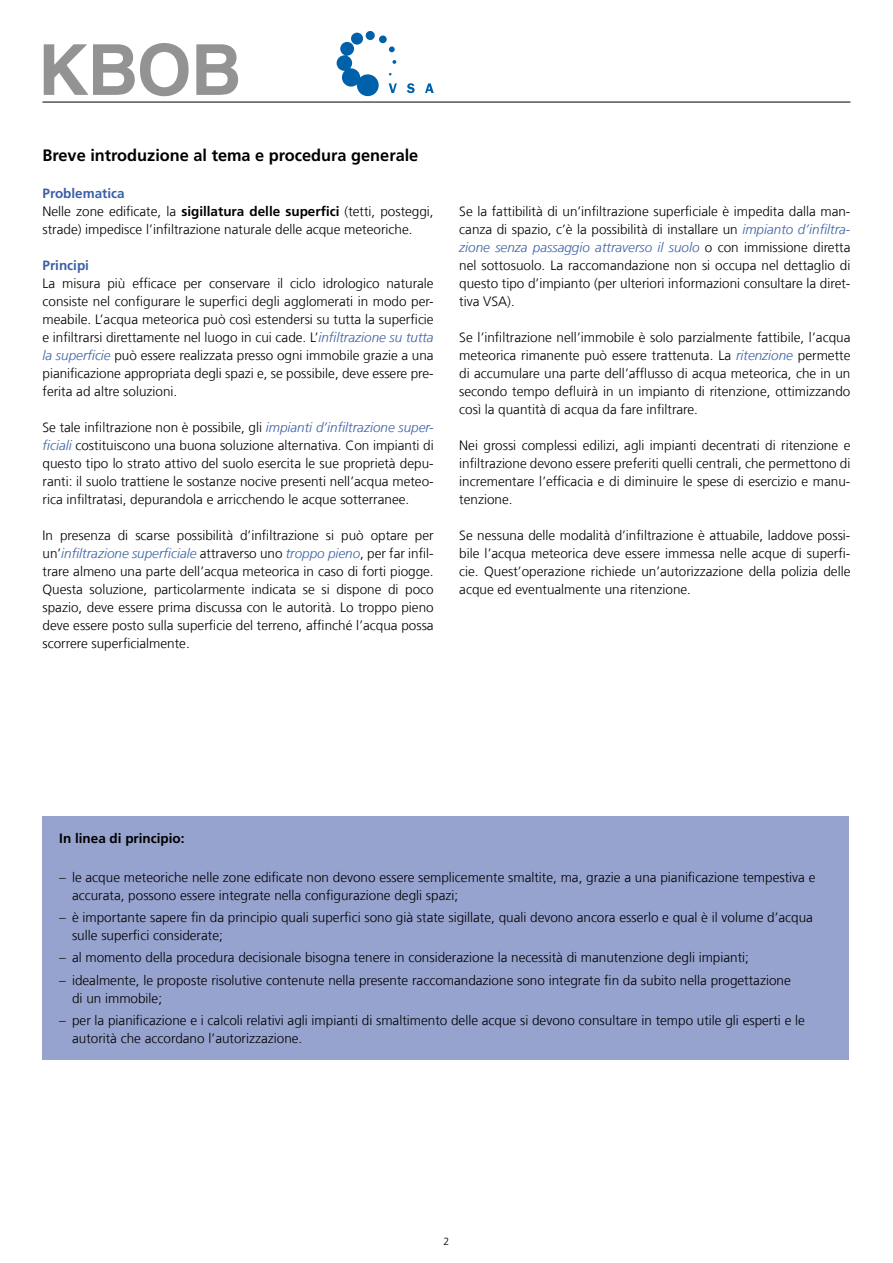
<style>
.page{position:relative;width:893px;height:1263px;background:#fff}
.page>*{position:absolute;margin:0;border:0;box-sizing:border-box;transform-origin:0 0}
.H1_Untertitel_1{font:700 16.5px "Frutiger LT Com";color:#000}
.Gru{font:300 13.5px/18px "Frutiger LT Com";color:#000;text-align:justify}
.H2_Blau{font:700 13.5px "Frutiger LT Com";color:#3c60a7}
.H2_Texttitel_Deutsch{font:700 13.5px "Frutiger LT Com";color:#000}
.t1{font:300 10.5px "Frutiger LT Com";color:#000}
.s1{font-weight:700}
.s2{font-style:italic;color:#3c60a7}
</style>
<div class="page">
<svg style="left:44px;top:43px;width:145px;height:53px"></svg>
<svg style="left:196px;top:44px;width:42px;height:51px"></svg>
<hr style="left:43px;top:102px;width:807px;height:1px;background:#000">
<svg style="left:337px;top:31px;width:60px;height:65px"></svg>
<svg style="left:407px;top:83px;width:8px;height:10px"></svg>
<svg style="left:425px;top:83px;width:9px;height:10px"></svg>
<div style="left:43px;top:816px;width:806px;height:244px;background:#97a3cf"></div>
<h1 class="H1_Untertitel_1" style="left:43px;top:146px;width:377px">Breve introduzione al tema e procedura generale</h1>
<h2 class="H2_Blau" style="left:43px;top:185px;width:84px">Problematica</h2>
<p class="Gru" style="left:43px;top:202px;width:393px">Nelle zone edificate, la <span class="s1">sigillatura delle superfici</span> (tetti, posteggi, strade) impedisce l’infiltrazione naturale delle acque meteoriche.</p>
<h2 class="H2_Blau" style="left:43px;top:257px;width:48px">Principi</h2>
<p class="Gru" style="left:43px;top:274px;width:393px">La misura più efficace per conservare il ciclo idrologico naturale consiste nel configurare le superfici degli agglomerati in modo per&shy;meabile. L’acqua meteorica può così estendersi su tutta la superficie e infiltrarsi direttamente nel luogo in cui cade. L’<span class="s2">infiltrazione su tutta la superficie</span> può essere realizzata presso ogni immobile grazie a una pianificazione appropriata degli spazi e, se possibile, deve essere pre&shy;ferita ad altre soluzioni.</p>
<p class="Gru" style="left:43px;top:418px;width:393px">Se tale infiltrazione non è possibile, gli <span class="s2">impianti d’infiltrazione super&shy;ficiali</span> costituiscono una buona soluzione alternativa. Con impianti di questo tipo lo strato attivo del suolo esercita le sue proprietà depu&shy;ranti: il suolo trattiene le sostanze nocive presenti nell’acqua meteo&shy;rica infiltratasi, depurandola e arricchendo le acque sotterranee.</p>
<p class="Gru" style="left:43px;top:526px;width:393px">In presenza di scarse possibilità d’infiltrazione si può optare per un’<span class="s2">infiltrazione superficiale</span> attraverso uno <span class="s2">troppo pieno</span>, per far infil&shy;trare almeno una parte dell’acqua meteorica in caso di forti piogge.<br>Questa soluzione, particolarmente indicata se si dispone di poco spazio, deve essere prima discussa con le autorità. Lo troppo pieno deve essere posto sulla superficie del terreno, affinché l’acqua possa scorrere superficialmente.</p>
<p class="Gru" style="left:459px;top:202px;width:393px">Se la fattibilità di un’infiltrazione superficiale è impedita dalla man&shy;canza di spazio, c’è la possibilità di installare un <span class="s2">impianto d’infiltra&shy;zione senza passaggio attraverso il suolo</span> o con immissione diretta nel sottosuolo. La raccomandazione non si occupa nel dettaglio di questo tipo d’impianto (per ulteriori informazioni consultare la diret&shy;tiva VSA).</p>
<p class="Gru" style="left:459px;top:328px;width:393px">Se l’infiltrazione nell’immobile è solo parzialmente fattibile, l’acqua meteorica rimanente può essere trattenuta. La <span class="s2">ritenzione</span> permette di accumulare una parte dell’afflusso di acqua meteorica, che in un secondo tempo defluirà in un impianto di ritenzione, ottimizzando così la quantità di acqua da fare infiltrare.</p>
<p class="Gru" style="left:459px;top:436px;width:393px">Nei grossi complessi edilizi, agli impianti decentrati di ritenzione e infiltrazione devono essere preferiti quelli centrali, che permettono di incrementare l’efficacia e di diminuire le spese di esercizio e manu&shy;tenzione.</p>
<p class="Gru" style="left:459px;top:526px;width:393px">Se nessuna delle modalità d’infiltrazione è attuabile, laddove possi&shy;bile l’acqua meteorica deve essere immessa nelle acque di superfi&shy;cie. Quest’operazione richiede un’autorizzazione della polizia delle acque ed eventualmente una ritenzione.</p>
<h2 class="H2_Texttitel_Deutsch" style="left:59px;top:831px;width:127px">In linea di principio:</h2>
<p class="Gru" style="left:72px;top:868px;width:745px;text-indent:-13px">– le acque meteoriche nelle zone edificate non devono essere semplicemente smaltite, ma, grazie a una pianificazione tempestiva e accurata, possono essere integrate nella configurazione degli spazi;</p>
<p class="Gru" style="left:72px;top:908px;width:742px;text-indent:-13px">– è importante sapere fin da principio quali superfici sono già state sigillate, quali devono ancora esserlo e qual è il volume d’acqua sulle superfici considerate;</p>
<p class="Gru" style="left:59px;top:949px;width:691px">– al momento della procedura decisionale bisogna tenere in considerazione la necessità di manutenzione degli impianti;</p>
<p class="Gru" style="left:72px;top:971px;width:720px;text-indent:-13px">– idealmente, le proposte risolutive contenute nella presente raccomandazione sono integrate fin da subito nella progettazione di un immobile;</p>
<p class="Gru" style="left:72px;top:1011px;width:734px;text-indent:-13px">– per la pianificazione e i calcoli relativi agli impianti di smaltimento delle acque si devono consultare in tempo utile gli esperti e le autorità che accordano l’autorizzazione.</p>
<p class="t1" style="left:444px;top:1235px;width:7px">2</p>
</div>
